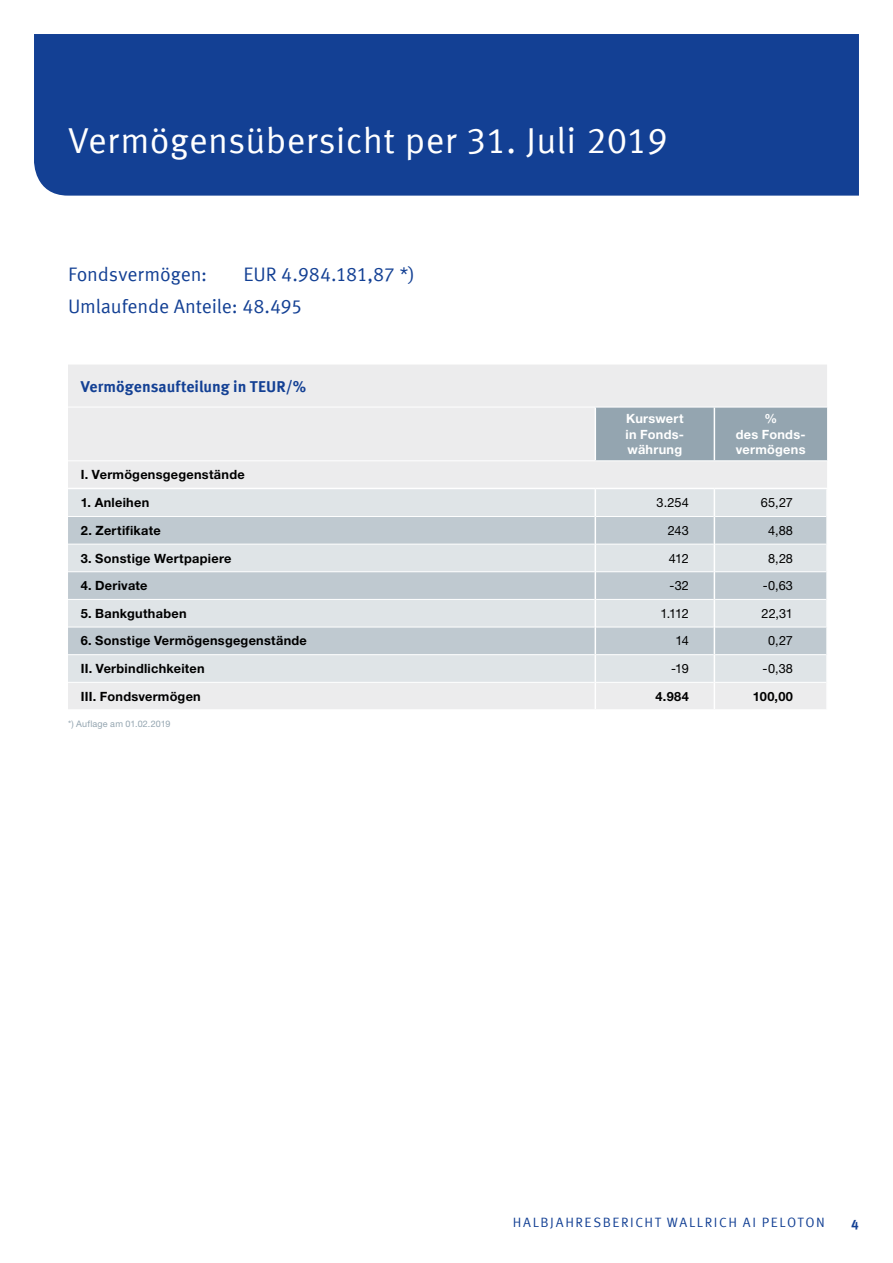
<style>
.page{position:relative;width:893px;height:1263px;background:#fff}
.page>*{position:absolute;margin:0;border:0;box-sizing:border-box;transform-origin:0 0}
.t1{font:36px "Meta Offc Pro Norm";letter-spacing:.01em;color:#fff}
.t2{font:19.5px/32px "Meta Offc Pro Norm";letter-spacing:-.01em;color:#134094}
.t3{font:700 15.75px "Meta Offc Pro";color:#134094}
.t4{font:13.5px "Meta Offc Pro Norm";letter-spacing:.12em;color:#134094}
.t5{font:700 13.5px "Meta Offc Pro";color:#134094}
.t6{font:700 12.75px "Helvetica Neue LTW1 G";letter-spacing:.02em;color:#000}
.t7{font:12.75px "Helvetica Neue LTW1 G";letter-spacing:-.015em;color:#000}
.t8{font:700 12.75px/15.9px "Helvetica Neue LTW1 G";letter-spacing:.02em;color:#fff;text-align:justify}
.t9{font:9px "Helvetica Neue LTW1 G";letter-spacing:.02em;color:#94a5b0}
</style>
<div class="page">
<div style="left:34px;top:34px;width:825px;height:162px;background:#134094"></div>
<div style="left:68px;top:365px;width:759px;height:344px;background:#ececed"></div>
<div style="left:596px;top:408px;width:231px;height:52px;background:#94a5b0"></div>
<div style="left:68px;top:489px;width:758px;height:193px;background:#dfe4e7"></div>
<svg style="left:68px;top:517px;width:758px;height:137px;background:#ccd4d9"></svg>
<hr style="left:68px;top:407px;width:527px;height:1px;background:#fff">
<hr style="left:595px;top:407px;width:119px;height:1px;background:#fff">
<hr style="left:714px;top:407px;width:113px;height:1px;background:#fff">
<hr style="left:596px;top:544px;width:118px;height:1px;background:#fff">
<hr style="left:715px;top:544px;width:111px;height:1px;background:#fff">
<hr style="left:596px;top:599px;width:118px;height:1px;background:#fff">
<hr style="left:715px;top:599px;width:111px;height:1px;background:#fff">
<hr style="left:596px;top:654px;width:118px;height:1px;background:#fff">
<hr style="left:715px;top:654px;width:111px;height:1px;background:#fff">
<hr style="left:68px;top:460px;width:527px;height:1px;background:#fff">
<hr style="left:595px;top:460px;width:119px;height:1px;background:#fff">
<hr style="left:714px;top:460px;width:113px;height:1px;background:#fff">
<hr style="left:68px;top:516px;width:527px;height:1px;background:#fff">
<hr style="left:596px;top:516px;width:118px;height:1px;background:#fff">
<hr style="left:715px;top:516px;width:111px;height:1px;background:#fff">
<hr style="left:68px;top:544px;width:527px;height:1px;background:#fff">
<hr style="left:68px;top:571px;width:527px;height:1px;background:#fff">
<hr style="left:596px;top:571px;width:118px;height:1px;background:#fff">
<hr style="left:715px;top:571px;width:111px;height:1px;background:#fff">
<hr style="left:68px;top:599px;width:527px;height:1px;background:#fff">
<hr style="left:68px;top:627px;width:527px;height:1px;background:#fff">
<hr style="left:596px;top:627px;width:118px;height:1px;background:#fff">
<hr style="left:715px;top:627px;width:111px;height:1px;background:#fff">
<hr style="left:68px;top:654px;width:527px;height:1px;background:#fff">
<hr style="left:68px;top:682px;width:527px;height:1px;background:#fff">
<hr style="left:596px;top:682px;width:118px;height:1px;background:#fff">
<hr style="left:715px;top:682px;width:111px;height:1px;background:#fff">
<hr style="left:68px;top:488px;width:527px;height:1px;background:#fff">
<hr style="left:595px;top:488px;width:119px;height:1px;background:#fff">
<hr style="left:714px;top:488px;width:114px;height:1px;background:#fff">
<hr style="left:595px;top:407px;width:1px;height:53px;background:#fff">
<hr style="left:714px;top:407px;width:1px;height:53px;background:#fff">
<svg style="left:595px;top:489px;width:1px;height:220px"></svg>
<svg style="left:714px;top:489px;width:1px;height:220px"></svg>
<hr style="left:826px;top:489px;width:2px;height:27px;background:#fff">
<hr style="left:826px;top:516px;width:2px;height:28px;background:#fff">
<hr style="left:826px;top:544px;width:2px;height:28px;background:#fff">
<hr style="left:826px;top:572px;width:2px;height:27px;background:#fff">
<hr style="left:826px;top:599px;width:2px;height:28px;background:#fff">
<hr style="left:826px;top:627px;width:2px;height:28px;background:#fff">
<hr style="left:826px;top:655px;width:2px;height:27px;background:#fff">
<hr style="left:826px;top:682px;width:2px;height:27px;background:#fff">
<h1 class="t1" style="left:68px;top:113px;width:601px">Vermögensübersicht per 31. Juli 2019</h1>
<h2 class="t2" style="left:68px;top:257px;width:348px;text-indent:176px">EUR 4.984.181,87 *)<br>Umlaufende Anteile: 48.495</h2>
<h2 class="t2" style="left:68px;top:257px;width:141px">Fondsvermögen:</h2>
<p class="t3" style="left:81px;top:374px;width:227px">Vermögensaufteilung in TEUR/%</p>
<p class="t8" style="left:626px;top:410px;width:60px">Kurswert in Fonds&shy;währung</p>
<p class="t8" style="left:736px;top:410px;width:71px;text-align:center">%<br>des Fonds&shy;vermögens</p>
<p class="t6" style="left:81px;top:467px;width:165px">I. Vermögensgegenstände</p>
<p class="t6" style="left:81px;top:495px;width:70px">1. Anleihen</p>
<p class="t7" style="left:657px;top:495px;width:34px">3.254</p>
<p class="t7" style="left:761px;top:495px;width:34px">65,27</p>
<p class="t6" style="left:81px;top:522px;width:81px">2. Zertifikate</p>
<p class="t7" style="left:668px;top:522px;width:23px">243</p>
<p class="t7" style="left:768px;top:522px;width:26px">4,88</p>
<p class="t6" style="left:81px;top:550px;width:152px">3. Sonstige Wertpapiere</p>
<p class="t7" style="left:669px;top:550px;width:21px">412</p>
<p class="t7" style="left:768px;top:550px;width:27px">8,28</p>
<p class="t6" style="left:81px;top:578px;width:68px">4. Derivate</p>
<p class="t7" style="left:669px;top:578px;width:21px">-32</p>
<p class="t7" style="left:763px;top:578px;width:32px">-0,63</p>
<p class="t6" style="left:81px;top:605px;width:107px">5. Bankguthaben</p>
<p class="t7" style="left:660px;top:605px;width:30px">1.112</p>
<p class="t7" style="left:761px;top:605px;width:33px">22,31</p>
<p class="t6" style="left:81px;top:633px;width:228px">6. Sonstige Vermögensgegenstände</p>
<p class="t7" style="left:675px;top:633px;width:15px">14</p>
<p class="t7" style="left:768px;top:633px;width:26px">0,27</p>
<p class="t6" style="left:81px;top:661px;width:125px">II. Verbindlichkeiten</p>
<p class="t7" style="left:671px;top:661px;width:19px">-19</p>
<p class="t7" style="left:763px;top:661px;width:32px">-0,38</p>
<p class="t6" style="left:81px;top:688px;width:122px">III. Fondsvermögen</p>
<p class="t6" style="left:655px;top:688px;width:35px">4.984</p>
<p class="t6" style="left:753px;top:688px;width:42px">100,00</p>
<p class="t9" style="left:68px;top:718px;width:104px">*) Auflage am 01.02.2019</p>
<p class="t4" style="left:513px;top:1211px;width:176px">HALBJAHRESBERICHT Wallrich</p>
<p class="t4" style="left:743px;top:1211px;width:38px">AI Peloto</p>
<p class="t4" style="left:816px;top:1211px;width:10px">n</p>
<p class="t5" style="left:851px;top:1214px;width:9px">4</p>
</div>
